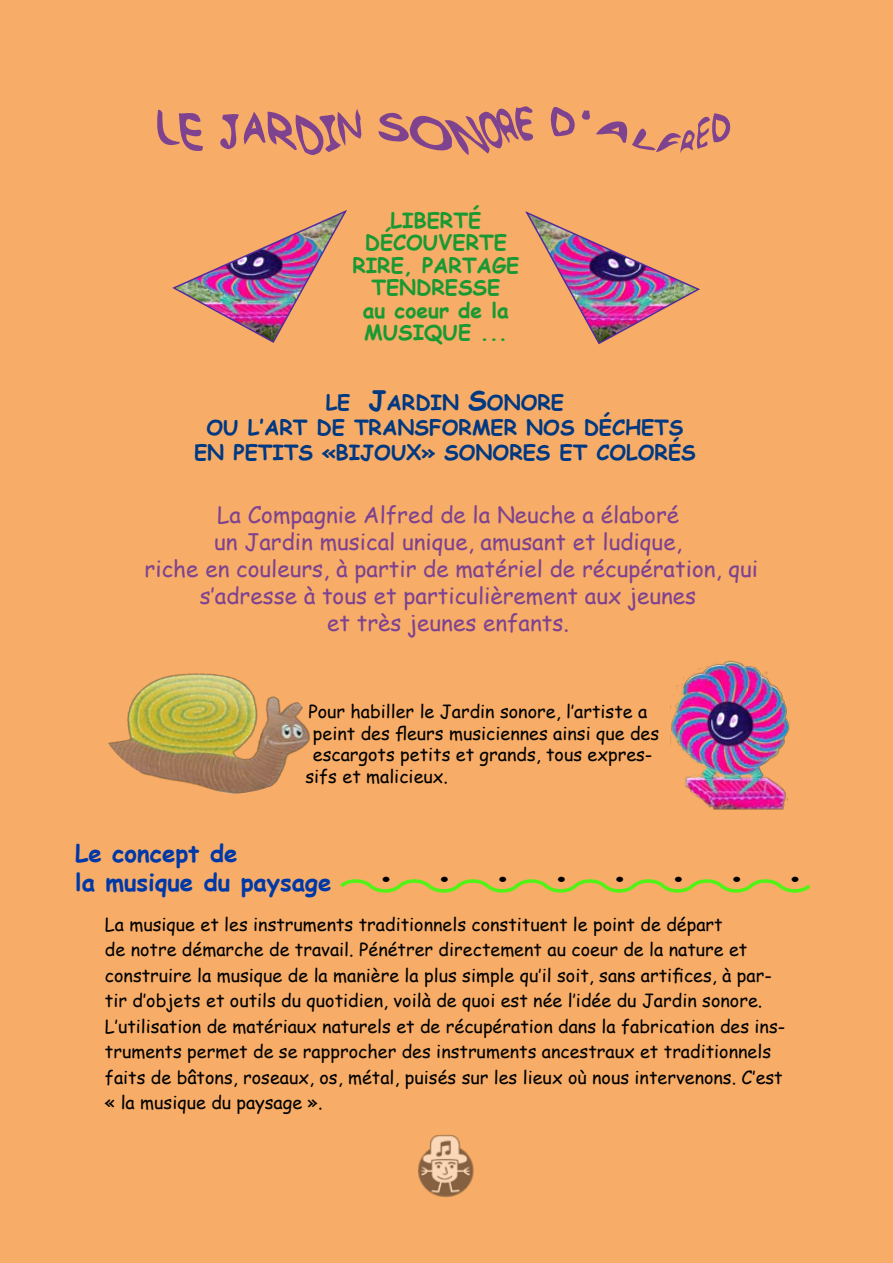
<style>
.page{position:relative;width:893px;height:1263px;background:#f7ad67}
.page>*{position:absolute;margin:0;border:0;box-sizing:border-box;transform-origin:0 0}
.t1{font:700 24px/28.8px "Comic Sans MS";color:#0039a7}
.t2{font:22.5px/27px "Comic Sans MS";color:#7e4290;text-align:center}
.t3{font:700 21px/25.2px "Comic Sans MS";color:#003882;text-align:center}
.t4{font:700 21px/22.5px "Comic Sans MS";color:#1a9933;text-align:center}
.t5{font:18px/25.5px "Comic Sans MS";color:#000}
.s1{font-size:27px}
</style>
<div class="page">
<img style="left:418px;top:1134px;width:56px;height:63px">
<svg style="left:157px;top:109px;width:46px;height:42px"></svg>
<svg style="left:220px;top:109px;width:142px;height:46px"></svg>
<svg style="left:378px;top:106px;width:155px;height:49px"></svg>
<svg style="left:550px;top:107px;width:181px;height:46px"></svg>
<img style="left:525px;top:211px;width:175px;height:134px">
<img style="left:172px;top:210px;width:175px;height:133px">
<svg style="left:340px;top:879px;width:471px;height:14px"></svg>
<img style="left:670px;top:660px;width:120px;height:150px">
<img style="left:108px;top:673px;width:202px;height:121px">
<p class="t4" style="left:352px;top:208px;width:169px">LIBERTÉ<br>DÉCOUVERTE<br>RIRE, PARTAGE<br>TENDRESSE<br>au coeur de la<br>MUSIQUE ...</p>
<p class="t3" style="left:194px;top:389px;width:503px">LE <span class="s1">J</span>ARDIN <span class="s1">S</span>ONORE<br>OU L’ART DE TRANSFORMER NOS DÉCHETS<br>EN PETITS «BIJOUX» SONORES ET COLORÉS</p>
<p class="t2" style="left:145px;top:500px;width:615px">La Compagnie Alfred de la Neuche a élaboré<br>un Jardin musical unique, amusant et ludique,<br>riche en couleurs, à partir de matériel de récupération, qui s’adresse à tous et particulièrement aux jeunes<br>et très jeunes enfants.</p>
<p class="t5" style="left:308px;top:698px;width:340px">Pour habiller le Jardin sonore, l’artiste a</p>
<p class="t5" style="left:313px;top:720px;width:348px">peint des fleurs musiciennes ainsi que des</p>
<p class="t5" style="left:313px;top:741px;width:341px">escargots petits et grands, tous expres-</p>
<p class="t5" style="left:305px;top:763px;width:144px">sifs et malicieux.</p>
<h1 class="t1" style="left:75px;top:838px;width:731px">Le concept de<br>la musique du paysage <sup>.</sup> <sup>.</sup> <sup>.</sup> <sup>.</sup> <sup>.</sup> <sup>.</sup> <sup>.</sup> <sup>.</sup></h1>
<p class="t5" style="left:105px;top:911px;width:682px">La musique et les instruments traditionnels constituent le point de départ<br>de notre démarche de travail. Pénétrer directement au coeur de la nature et construire la musique de la manière la plus simple qu’il soit, sans artifices, à par&shy;tir d’objets et outils du quotidien, voilà de quoi est née l’idée du Jardin sonore.<br>L’utilisation de matériaux naturels et de récupération dans la fabrication des ins&shy;truments permet de se rapprocher des instruments ancestraux et traditionnels faits de bâtons, roseaux, os, métal, puisés sur les lieux où nous intervenons. C’est « la musique du paysage ».</p>
</div>
